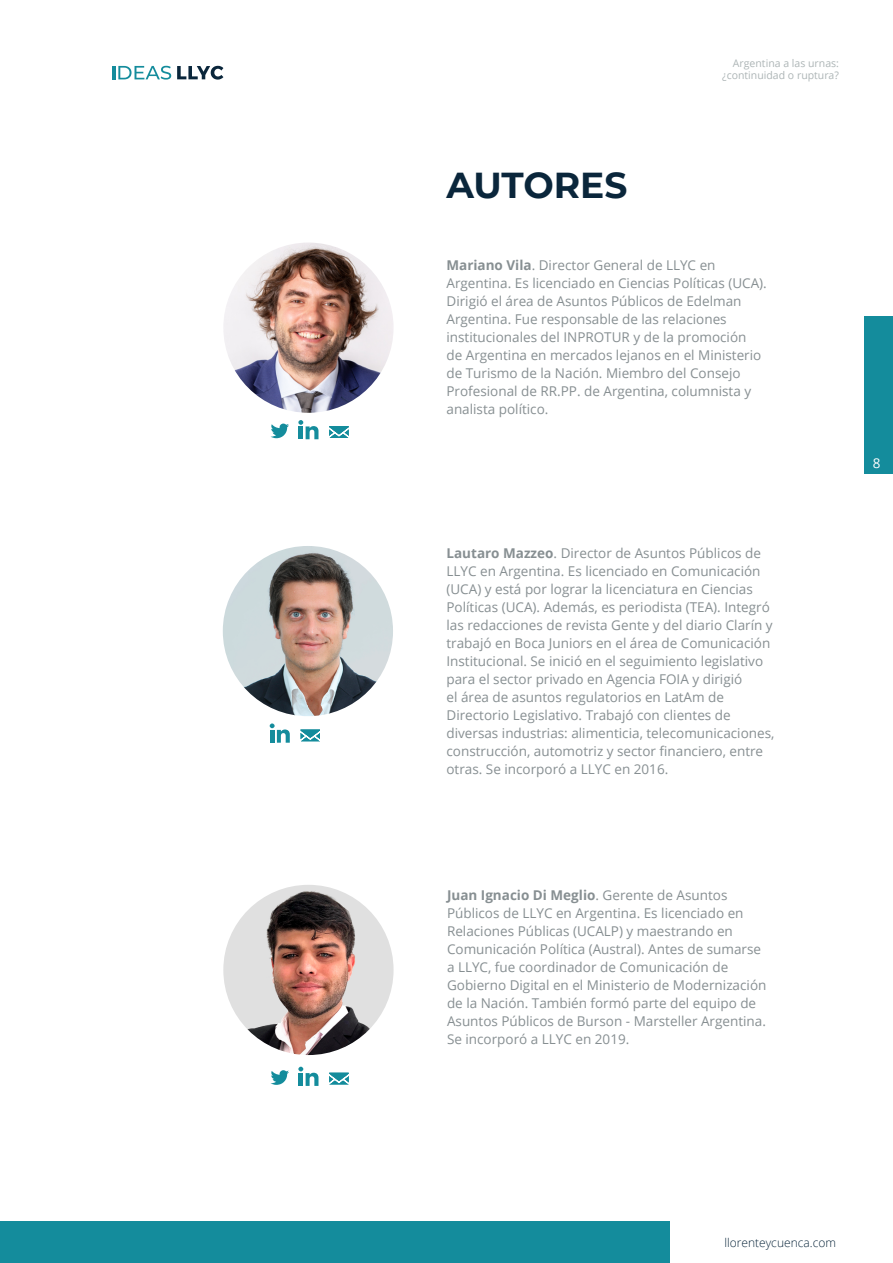
<style>
.page{position:relative;width:893px;height:1263px;background:#fff}
.page>*{position:absolute;margin:0;border:0;box-sizing:border-box;transform-origin:0 0}
.t1{font:700 36px "Montserrat";letter-spacing:-.005em;color:#0a263b}
.t2{font:13.5px/18px "Open Sans";color:#878f92}
.t3{font:13.5px "Open Sans";color:#fff}
.t4{font:300 12px "Open Sans";color:#0a263b}
.t5{font:10.5px/12px "Open Sans";color:#adb5b6;text-align:right}
.s1{font-weight:700}
</style>
<div class="page">
<svg style="left:112px;top:66px;width:59px;height:14px"></svg>
<svg style="left:177px;top:66px;width:46px;height:14px"></svg>
<div style="left:864px;top:316px;width:29px;height:158px;background:#148c9c"></div>
<div style="left:0;top:1221px;width:669px;height:42px;background:#148c9c"></div>
<img style="left:223px;top:546px;width:170px;height:170px;border-radius:85px">
<img style="left:223px;top:243px;width:171px;height:170px;border-radius:85px">
<svg style="left:329px;top:426px;width:20px;height:12px"></svg>
<svg style="left:271px;top:424px;width:18px;height:14px"></svg>
<svg style="left:298px;top:420px;width:20px;height:19px"></svg>
<svg style="left:300px;top:729px;width:20px;height:13px"></svg>
<svg style="left:270px;top:723px;width:20px;height:20px"></svg>
<img style="left:223px;top:885px;width:171px;height:170px;border-radius:85px">
<svg style="left:329px;top:1072px;width:20px;height:13px"></svg>
<svg style="left:271px;top:1070px;width:18px;height:15px"></svg>
<svg style="left:298px;top:1067px;width:20px;height:19px"></svg>
<p class="t5" style="left:722px;top:57px;width:118px">Argentina a las urnas: ¿continuidad o ruptura?</p>
<h1 class="t1" style="left:446px;top:159px;width:182px">AUTORES</h1>
<p class="t2" style="left:446px;top:256px;width:322px"><span class="s1">Mariano Vila</span>. Director General de LLYC en Argentina. Es licenciado en Ciencias Políticas (UCA).<br>Dirigió el área de Asuntos Públicos de Edelman Argentina. Fue responsable de las relaciones institucionales del INPROTUR y de la promoción<br>de Argentina en mercados lejanos en el Ministerio de Turismo de la Nación. Miembro del Consejo Profesional de RR.PP. de Argentina, columnista y analista político.</p>
<p class="t2" style="left:446px;top:544px;width:329px"><span class="s1">Lautaro Mazzeo</span>. Director de Asuntos Públicos de LLYC en Argentina. Es licenciado en Comunicación (UCA) y está por lograr la licenciatura en Ciencias Políticas (UCA). Además, es periodista (TEA). Integró las redacciones de revista Gente y del diario Clarín y trabajó en Boca Juniors en el área de Comunicación Institucional. Se inició en el seguimiento legislativo para el sector privado en Agencia FOIA y dirigió<br>el área de asuntos regulatorios en LatAm de Directorio Legislativo. Trabajó con clientes de diversas industrias: alimenticia, telecomunicaciones, construcción, automotriz y sector financiero, entre otras. Se incorporó a LLYC en 2016.</p>
<p class="t3" style="left:873px;top:454px;width:9px">8</p>
<p class="t2" style="left:447px;top:886px;width:321px"><span class="s1">Juan Ignacio Di Meglio</span>. Gerente de Asuntos Públicos de LLYC en Argentina. Es licenciado en Relaciones Públicas (UCALP) y maestrando en Comunicación Política (Austral). Antes de sumarse a LLYC, fue coordinador de Comunicación de Gobierno Digital en el Ministerio de Modernización de la Nación. También formó parte del equipo de Asuntos Públicos de Burson - Marsteller Argentina.<br>Se incorporó a LLYC en 2019.</p>
<p class="t4" style="left:724px;top:1234px;width:113px">llorenteycuenca.com</p>
</div>
